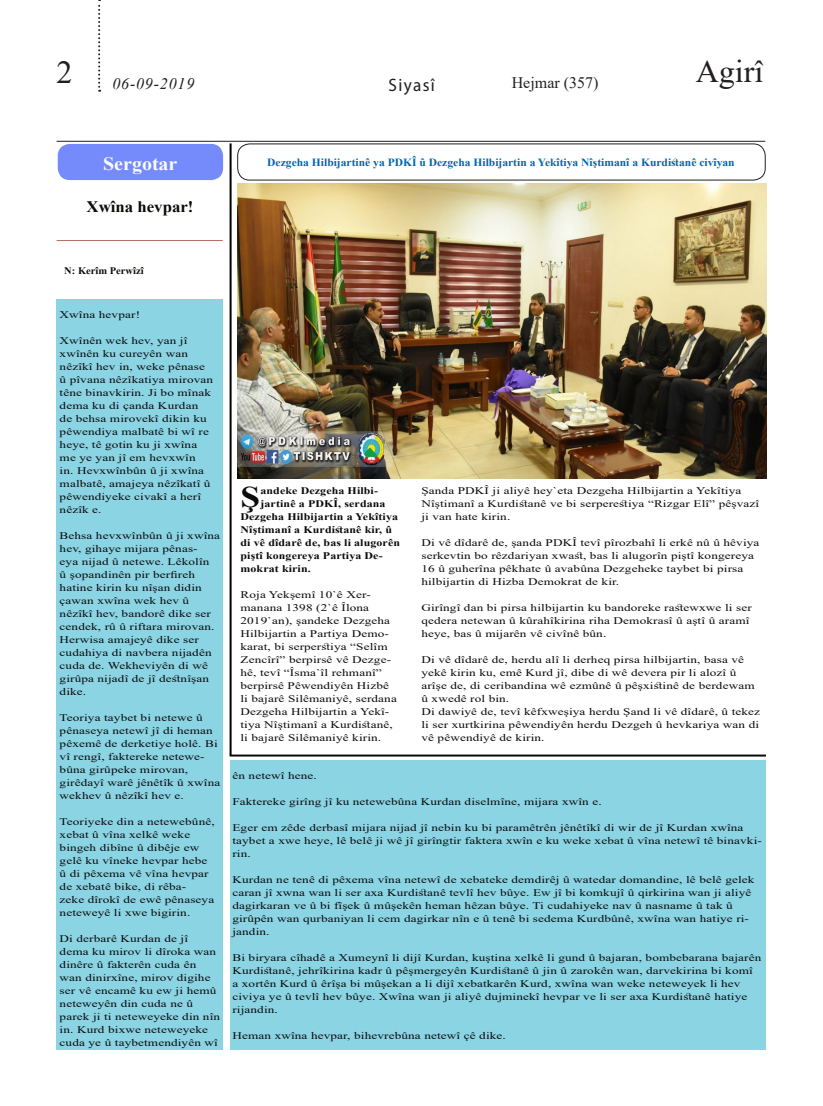
<style>
.page{position:relative;width:823px;height:1106px;background:#fff}
.page>*{position:absolute;margin:0;border:0;box-sizing:border-box;transform-origin:0 0}
.t1{font:32px "Times New Roman";color:#231f20}
.t2{font:700 29.9px "Times New Roman";color:#0b0b0e;scale:1.18 1}
.t3{font:700 19px "Times New Roman";color:#f9fcf8;scale:1.05 1}
.t4{font:18px "Myriad Pro";letter-spacing:.08em;color:#231f20;scale:.95 1}
.t5{font:700 16px "Times New Roman";color:#0b0c08;scale:1.05 1}
.t6{font:16px "Times New Roman";color:#231f20}
.t7{font:italic 16px "Times New Roman";letter-spacing:.05em;color:#231f20}
.t8{font:700 11px "Times New Roman";color:#0067aa;scale:1.05 1}
.t9{font:10.1px/13px "Times New Roman";letter-spacing:.01em;color:#0b0b0e;scale:1.31 1}
.t10{font:700 10.1px "Times New Roman";letter-spacing:.01em;color:#0b0b0e;scale:1.18 1}
.t11{font:700 10px "Times New Roman";color:#0b0c08;scale:1.05 1}
</style>
<div class="page">
<svg style="left:98px;top:0;width:2px;height:92px"></svg>
<hr style="left:57px;top:141px;width:707px;height:1px;background:#231f20">
<div style="left:237px;top:143px;width:528px;height:37px;border:1px solid #231f20;border-radius:12px"></div>
<div style="left:58px;top:144px;width:165px;height:36px;background:#758bfc;border-radius:12px"></div>
<div style="left:57px;top:299px;width:166px;height:750px;background:#8bd4e3"></div>
<div style="left:229px;top:760px;width:536px;height:289px;background:#8bd4e3"></div>
<hr style="left:57px;top:240px;width:165px;height:1px;background:#b26e5d">
<hr style="left:229px;top:754px;width:536px;height:2px;background:#0b0b0e">
<hr style="left:229px;top:143px;width:2px;height:612px;background:#000">
<img style="left:237px;top:183px;width:528px;height:295px">
<h1 class="t1" style="left:56px;top:50px;width:18px">2</h1>
<h1 class="t1" style="left:695px;top:49px;width:69px">Agirî</h1>
<h3 class="t7" style="left:112px;top:72px;width:83px">06-09-2019</h3>
<p class="t4" style="left:388px;top:74px;width:50px">Siyasî</p>
<h3 class="t6" style="left:511px;top:72px;width:88px">Hejmar (357)</h3>
<p class="t3" style="left:103px;top:150px;width:72px">Sergotar</p>
<p class="t8" style="left:267px;top:154px;width:446px">Dezgeha Hilbijartinê ya PDKÎ û Dezgeha Hilbijartin a Yekîtiya Nîştimanî a Kurdistanê civîyan</p>
<p class="t5" style="left:86px;top:195px;width:103px">Xwîna hevpar!</p>
<p class="t11" style="left:64px;top:263px;width:77px">N: Kerîm Perwîzî</p>
<p class="t9" style="left:60px;top:308px;width:63px">Xwîna hevpar!</p>
<p class="t9" style="left:60px;top:334px;width:119px">Xwînên wek hev, yan jî xwînên ku cureyên wan nêzîkî hev in, weke pênase û pîvana nêzîkatiya mirovan têne binavkirin. Ji bo mînak dema ku di çanda Kurdan de behsa mirovekî dikin ku pêwendiya malbatê bi wî re heye, tê gotin ku ji xwîna me ye yan jî em hevxwîn<br>in. Hevxwînbûn û ji xwîna malbatê, amajeya nêzîkatî û pêwendiyeke civakî a herî nêzîk e.</p>
<p class="t9" style="left:60px;top:529px;width:124px">Behsa hevxwînbûn û ji xwîna hev, gihaye mijara pênas-<br>eya nijad û netewe. Lêkolîn<br>û şopandinên pir berfireh hatine kirin ku nîşan didin çawan xwîna wek hev û nêzîkî hev, bandorê dike ser cendek, rû û riftara mirovan.<br>Herwisa amajeyê dike ser cudahiya di navbera nijadên cuda de. Wekheviyên di wê girûpa nijadî de jî destnîşan dike.</p>
<p class="t9" style="left:60px;top:711px;width:124px">Teoriya taybet bi netewe û pênaseya netewî jî di heman pêxemê de derketiye holê. Bi vî rengî, faktereke netewe&shy;bûna girûpeke mirovan, girêdayî warê jênêtîk û xwîna wekhev û nêzîkî hev e.</p>
<p class="t9" style="left:60px;top:815px;width:120px">Teoriyeke din a netewebûnê, xebat û vîna xelkê weke bingeh dibîne û dibêje ew gelê ku vîneke hevpar hebe û di pêxema vê vîna hevpar de xebatê bike, di rêba-<br>zeke dîrokî de ewê pênaseya neteweyê li xwe bigirin.</p>
<p class="t9" style="left:60px;top:932px;width:124px">Di derbarê Kurdan de jî<br>dema ku mirov li dîroka wan dinêre û fakterên cuda ên wan dinirxîne, mirov digihe ser vê encamê ku ew ji hemû neteweyên din cuda ne û parek ji ti neteweyeke din nîn in. Kurd bixwe neteweyeke cuda ye û taybetmendiyên wî</p>
<p class="t2" style="left:240px;top:475px;width:18px">Ş</p>
<p class="t10" style="left:260px;top:483px;width:101px">andeke Dezgeha Hilbi-</p>
<p class="t10" style="left:260px;top:496px;width:107px">jartinê a PDKÎ, serdana</p>
<p class="t10" style="left:240px;top:509px;width:135px">Dezgeha Hilbijartin a Yekîtiya</p>
<p class="t10" style="left:240px;top:522px;width:130px">Nîştimanî a Kurdistanê kir, û</p>
<p class="t10" style="left:240px;top:535px;width:137px">di vê dîdarê de, bas li alugorên</p>
<p class="t10" style="left:240px;top:548px;width:122px">piştî kongereya Partiya De-</p>
<p class="t10" style="left:240px;top:561px;width:61px">mokrat kirin.</p>
<p class="t9" style="left:240px;top:587px;width:121px">Roja Yekşemî 10`ê Xer&shy;manana 1398 (2`ê Îlona<br>2019`an), şandeke Dezgeha<br>Hilbijartin a Partiya Demo&shy;karat, bi serperstiya “Selîm<br>Zencîrî” berpirsê vê Dezge&shy;hê, tevî “Îsma`îl rehmanî” berpirsê Pêwendiyên Hizbê li bajarê Silêmaniyê, serdana<br>Dezgeha Hilbijartin a Yekî&shy;tiya Nîştimanî a Kurdistanê, li bajarê Silêmaniyê kirin.</p>
<p class="t9" style="left:421px;top:483px;width:259px">Şanda PDKÎ ji aliyê hey`eta Dezgeha Hilbijartin a Yekîtiya<br>Nîştimanî a Kurdistanê ve bi serperestiya “Rizgar Elî” pêşvazî ji van hate kirin.</p>
<p class="t9" style="left:421px;top:535px;width:259px">Di vê dîdarê de, şanda PDKÎ tevî pîrozbahî li erkê nû û hêviya serkevtin bo rêzdariyan xwast, bas li alugorîn piştî kongereya 16 û guherîna pêkhate û avabûna Dezgeheke taybet bi pirsa hilbijartin di Hizba Demokrat de kir.</p>
<p class="t9" style="left:421px;top:600px;width:253px">Girîngî dan bi pirsa hilbijartin ku bandoreke rastewxwe li ser qedera netewan û kûrahîkirina riha Demokrasî û aştî û aramî heye, bas û mijarên vê civînê bûn.</p>
<p class="t9" style="left:421px;top:652px;width:256px">Di vê dîdarê de, herdu alî li derheq pirsa hilbijartin, basa vê yekê kirin ku, emê Kurd jî, dibe di wê devera pir li alozî û arîşe de, di ceribandina wê ezmûnê û pêşxistinê de berdewam û xwedê rol bin.</p>
<p class="t9" style="left:421px;top:704px;width:260px;text-align:justify">Di dawiyê de, tevî kêfxweşiya herdu Şand li vê dîdarê, û tekez li ser xurtkirina pêwendiyên herdu Dezgeh û hevkariya wan di vê pêwendiyê de kirin.</p>
<p class="t9" style="left:232px;top:768px;width:66px">ên netewî hene.</p>
<p class="t9" style="left:232px;top:794px;width:283px">Faktereke girîng jî ku netewebûna Kurdan diselmîne, mijara xwîn e.</p>
<p class="t9" style="left:232px;top:820px;width:405px">Eger em zêde derbasî mijara nijad jî nebin ku bi paramêtrên jênêtîkî di wir de jî Kurdan xwîna taybet a xwe heye, lê belê ji wê jî girîngtir faktera xwîn e ku weke xebat û vîna netewî tê binavki&shy;rin.</p>
<p class="t9" style="left:232px;top:872px;width:400px">Kurdan ne tenê di pêxema vîna netewî de xebateke demdirêj û watedar domandine, lê belê gelek caran jî xwna wan li ser axa Kurdistanê tevlî hev bûye. Ew jî bi komkujî û qirkirina wan ji aliyê dagirkaran ve û bi fîşek û mûşekên heman hêzan bûye. Ti cudahiyeke nav û nasname û tak û girûpên wan qurbaniyan li cem dagirkar nîn e û tenê bi sedema Kurdbûnê, xwîna wan hatiye ri&shy;jandin.</p>
<p class="t9" style="left:232px;top:950px;width:405px">Bi biryara cîhadê a Xumeynî li dijî Kurdan, kuştina xelkê li gund û bajaran, bombebarana bajarên Kurdistanê, jehrîkirina kadr û pêşmergeyên Kurdistanê û jin û zarokên wan, darvekirina bi komî<br>a xortên Kurd û êrîşa bi mûşekan a li dijî xebatkarên Kurd, xwîna wan weke neteweyek li hev civiya ye û tevlî hev bûye. Xwîna wan ji aliyê dujminekî hevpar ve li ser axa Kurdistanê hatiye rijandin.</p>
<p class="t9" style="left:232px;top:1028px;width:210px">Heman xwîna hevpar, bihevrebûna netewî çê dike.</p>
</div>
